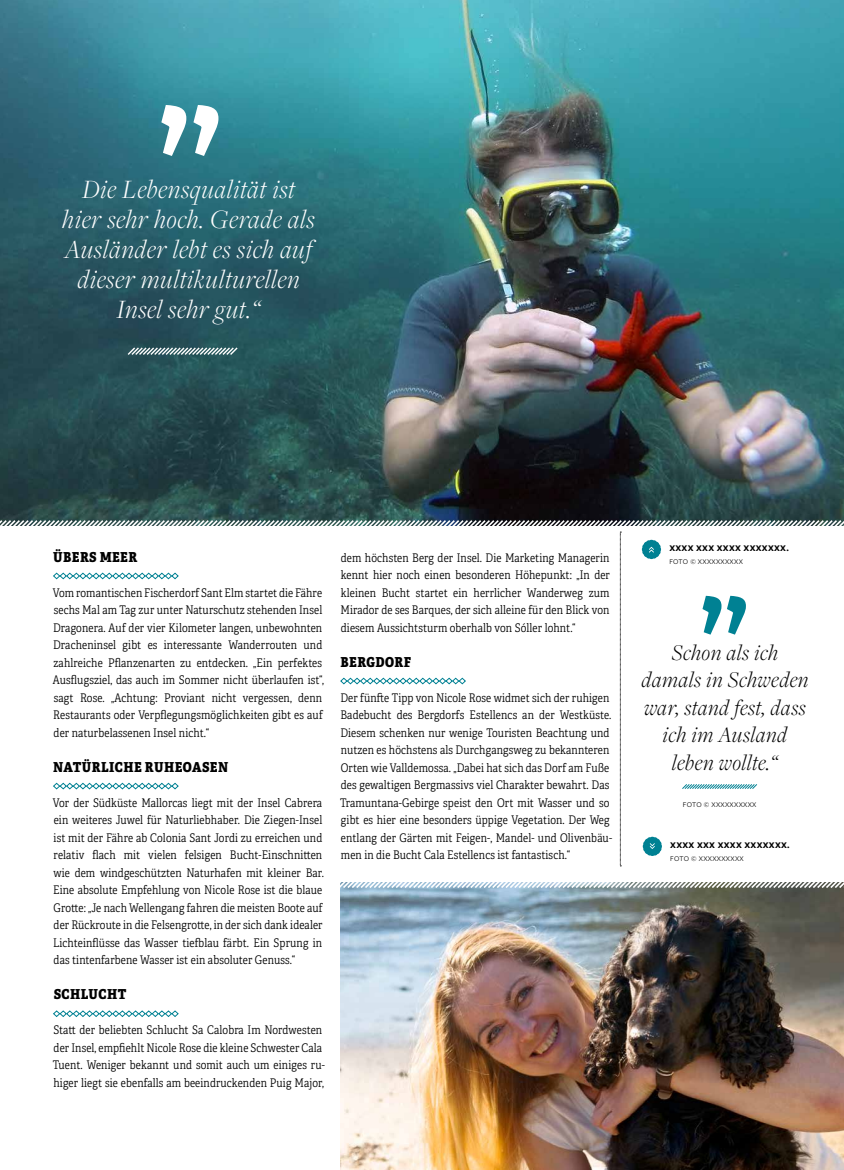
<style>
.page{position:relative;width:844px;height:1170px;background:#fff}
.page>*{position:absolute;margin:0;border:0;box-sizing:border-box;transform-origin:0 0}
.t1{font:italic 300 27.5px/30px "Freight Disp Pro";letter-spacing:.02em;color:#fff;text-align:center}
.t2{font:italic 300 23.25px/27.5px "Freight Disp Pro";letter-spacing:.02em;color:#000;text-align:center}
.t3{font:13.75px "Adelle Condensed Eb";letter-spacing:.03em;color:#000}
.t4{font:11.88px/17.5px "Adelle Condensed Lt";letter-spacing:.01em;color:#000}
.t5{font:700 9px "Freight Sans Pro";letter-spacing:.035em;color:#000}
.t6{font:7.5px "Freight Sans Pro";letter-spacing:.04em;color:#000}
</style>
<div class="page">
<img style="left:0;top:0;width:843px;height:518px">
<svg style="left:53px;top:1010px;width:126px;height:7px"></svg>
<img style="left:340px;top:889px;width:503px;height:280px">
<svg style="left:340px;top:882px;width:503px;height:7px"></svg>
<svg style="left:0;top:518px;width:843px;height:348px"></svg>
<svg style="left:126px;top:346px;width:113px;height:10px"></svg>
<svg style="left:161px;top:105px;width:57px;height:51px"></svg>
<h1 class="t1" style="left:62px;top:173px;width:254px">Die Lebensqualität ist hier sehr hoch. Gerade als<br>Ausländer lebt es sich auf dieser multikulturellen<br>Insel sehr gut.“</h1>
<p class="t3" style="left:53px;top:546px;width:85px">ÜBERS MEER</p>
<p class="t4" style="left:53px;top:583px;width:272px">Vom romantischen Fischerdorf Sant Elm startet die Fähre sechs Mal am Tag zur unter Naturschutz stehenden Insel Dragonera. Auf der vier Kilometer langen, unbewohnten Dracheninsel gibt es interessante Wanderrouten und zahlreiche Pflanzenarten zu entdecken. „Ein perfektes Ausflugsziel, das auch im Sommer nicht überlaufen ist“, sagt Rose. „Achtung: Proviant nicht vergessen, denn Restaurants oder Verpflegungsmöglichkeiten gibt es auf der naturbelassenen Insel nicht.“</p>
<p class="t3" style="left:53px;top:756px;width:176px">NATÜRLICHE RUHEOASEN</p>
<p class="t4" style="left:53px;top:793px;width:273px">Vor der Südküste Mallorcas liegt mit der Insel Cabrera ein weiteres Juwel für Naturliebhaber. Die Ziegen-Insel ist mit der Fähre ab Colonia Sant Jordi zu erreichen und relativ flach mit vielen felsigen Bucht-Einschnitten wie dem windgeschützten Naturhafen mit kleiner Bar.<br>Eine absolute Empfehlung von Nicole Rose ist die blaue Grotte: „Je nach Wellengang fahren die meisten Boote auf der Rückroute in die Felsengrotte, in der sich dank idealer Lichteinflüsse das Wasser tiefblau färbt. Ein Sprung in das tintenfarbene Wasser ist ein absoluter Genuss.“</p>
<p class="t3" style="left:54px;top:984px;width:74px">SCHLUCHT</p>
<p class="t4" style="left:53px;top:1020px;width:273px">Statt der beliebten Schlucht Sa Calobra Im Nordwesten der Insel, empfiehlt Nicole Rose die kleine Schwester Cala Tuent. Weniger bekannt und somit auch um einiges ru&shy;higer liegt sie ebenfalls am beeindruckenden Puig Major,</p>
<p class="t4" style="left:340px;top:548px;width:271px;text-align:justify">dem höchsten Berg der Insel. Die Marketing Managerin kennt hier noch einen besonderen Höhepunkt: „In der kleinen Bucht startet ein herrlicher Wanderweg zum Mirador de ses Barques, der sich alleine für den Blick von diesem Aussichtsturm oberhalb von Sóller lohnt.“</p>
<p class="t3" style="left:340px;top:651px;width:72px">BERGDORF</p>
<p class="t4" style="left:340px;top:688px;width:273px">Der fünfte Tipp von Nicole Rose widmet sich der ruhigen Badebucht des Bergdorfs Estellencs an der Westküste.<br>Diesem schenken nur wenige Touristen Beachtung und nutzen es höchstens als Durchgangsweg zu bekannteren Orten wie Valldemossa. „Dabei hat sich das Dorf am Fuße des gewaltigen Bergmassivs viel Charakter bewahrt. Das Tramuntana-Gebirge speist den Ort mit Wasser und so gibt es hier eine besonders üppige Vegetation. Der Weg entlang der Gärten mit Feigen-, Mandel- und Olivenbäu&shy;men in die Bucht Cala Estellencs ist fantastisch.“</p>
<p class="t5" style="left:669px;top:542px;width:121px">XXXX XXX XXXX XXXXXXX.</p>
<p class="t6" style="left:669px;top:556px;width:75px">FOTO © XXXXXXXXXX</p>
<h2 class="t2" style="left:641px;top:637px;width:168px">Schon als ich damals in Schweden war, stand fest, dass ich im Ausland leben wollte.“</h2>
<p class="t6" style="left:682px;top:799px;width:75px">FOTO © XXXXXXXXXX</p>
<p class="t5" style="left:670px;top:839px;width:121px">XXXX XXX XXXX XXXXXXX.</p>
<p class="t6" style="left:670px;top:853px;width:75px">FOTO © XXXXXXXXXX</p>
</div>
